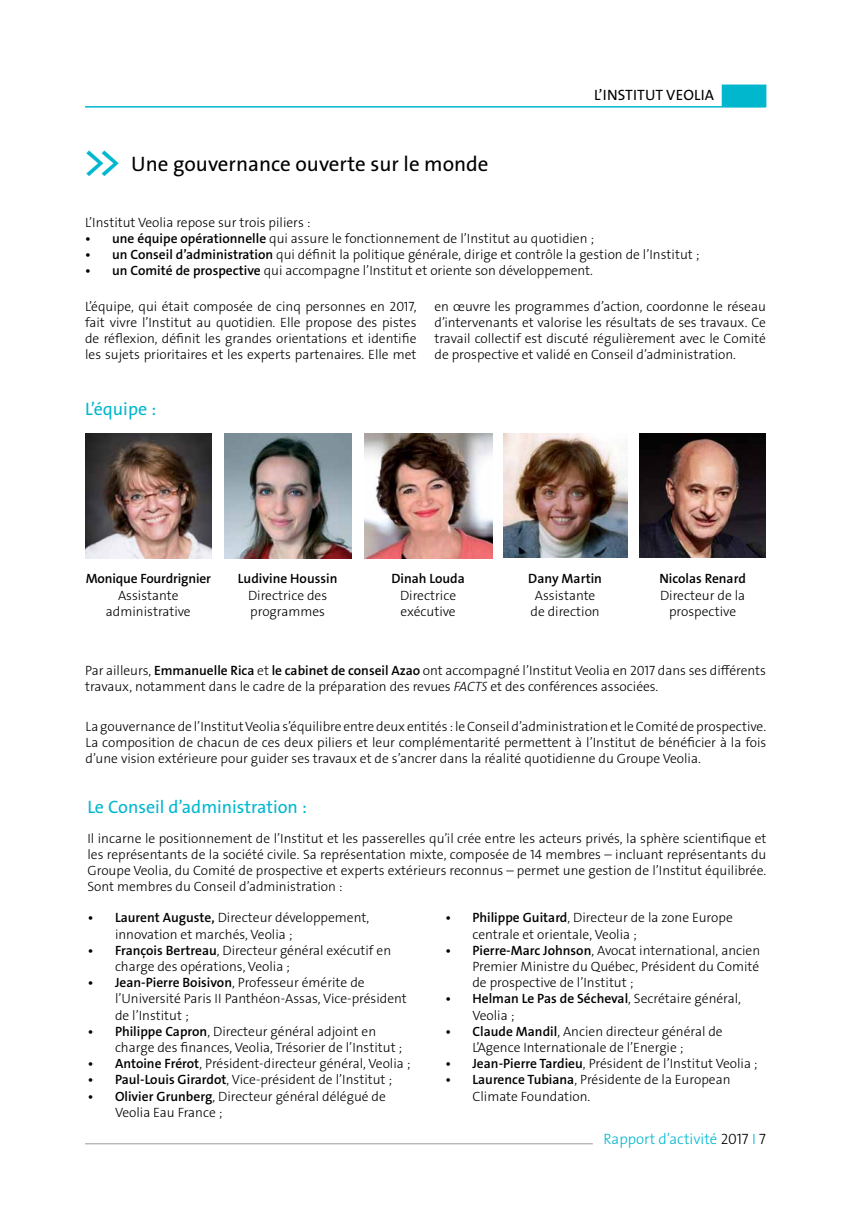
<style>
.page{position:relative;width:851px;height:1208px;background:#fff}
.page>*{position:absolute;margin:0;border:0;box-sizing:border-box;transform-origin:0 0}
.t1{font:21px "The Sans Veolia W5 Pla";color:#000}
.t2{font:18px "The Sans Veolia W5 Pla";color:#00b7ce}
.t3{font:15px "The Sans Veolia W3 Lig";color:#00b7ce}
.t4{font:15px "The Sans Veolia W5 Pla";letter-spacing:.015em;color:#000}
.t5{font:13.5px/16.2px "The Sans Veolia W3 Lig";color:#000}
.t6{font:13.5px "The Sans Veolia W6 Se Bld";color:#000}
.s1{font-size:45.3px;color:#00b7ce}
.s2{font-family:"The Sans Veolia W6 Se Bld"}
.s3{font-family:"The Sans Veolia W3 Lig It"}
.s4{font-family:"The Sans Veolia W3 Lig"}
.s5{color:#000}
</style>
<div class="page">
<hr style="left:85px;top:1143px;width:507px;height:1px;background:#999">
<hr style="left:85px;top:106px;width:680px;height:2px;background:#00b7ce">
<img style="left:503px;top:434px;width:124px;height:123px">
<img style="left:364px;top:434px;width:128px;height:124px">
<img style="left:85px;top:434px;width:126px;height:124px">
<img style="left:639px;top:434px;width:126px;height:123px">
<img style="left:224px;top:434px;width:127px;height:124px">
<div style="left:721px;top:85px;width:45px;height:22px;background:#00b7ce"></div>
<h1 class="t1" style="left:82px;top:150px;width:408px"><span class="s1">&gt;&gt;</span> U ne gouvernance ouverte sur le monde</h1>
<p class="t4" style="left:594px;top:85px;width:120px">L’I nstitut Veolia</p>
<p class="t5" style="left:85px;top:214px;width:227px">L’Institut Veolia repose sur trois piliers :</p>
<p class="t5" style="left:85px;top:230px;width:510px"><span class="s2">• une équipe opérationnelle</span> qui assure le fonctionnement de l’Institut au quotidien ;</p>
<p class="t5" style="left:85px;top:246px;width:615px"><span class="s2">• un Conseil d’administration</span> qui définit la politique générale, dirige et contrôle la gestion de l’Institut ;</p>
<p class="t5" style="left:85px;top:263px;width:509px"><span class="s2">• un Comité de prospective</span> qui accompagne l’Institut et oriente son développement.</p>
<p class="t5" style="left:85px;top:298px;width:333px;text-align:justify">L’équipe, qui était composée de cinq personnes en 2017, fait vivre l’Institut au quotidien. Elle propose des pistes de réflexion, définit les grandes orientations et identifie les sujets prioritaires et les experts partenaires. Elle met</p>
<p class="t5" style="left:434px;top:298px;width:333px;text-align:justify">en œuvre les programmes d’action, coordonne le réseau d’intervenants et valorise les résultats de ses travaux. Ce travail collectif est discuté régulièrement avec le Comité de prospective et validé en Conseil d’administration.</p>
<h2 class="t2" style="left:85px;top:397px;width:73px">L’équipe :</h2>
<p class="t6" style="left:86px;top:570px;width:127px">Monique Fourdrignier</p>
<p class="t5" style="left:106px;top:587px;width:86px;text-align:center">Assistante administrative</p>
<p class="t6" style="left:238px;top:570px;width:101px">Ludivine Houssin</p>
<p class="t5" style="left:248px;top:587px;width:81px">Directrice des programmes</p>
<p class="t6" style="left:391px;top:570px;width:75px">Dinah Louda</p>
<p class="t5" style="left:400px;top:587px;width:58px">Directrice exécutive</p>
<p class="t6" style="left:528px;top:570px;width:75px">Dany Martin</p>
<p class="t5" style="left:530px;top:587px;width:71px;text-align:center">Assistante de direction</p>
<p class="t6" style="left:659px;top:570px;width:88px">Nicolas Renard</p>
<p class="t5" style="left:660px;top:587px;width:87px;text-align:center">Directeur de la prospective</p>
<p class="t5" style="left:85px;top:662px;width:682px">Par ailleurs, <span class="s2">Emmanuelle Rica</span> et <span class="s2">le cabinet de conseil Azao</span> ont accompagné l’Institut Veolia en 2017 dans ses différents travaux, notamment dans le cadre de la préparation des revues <span class="s3">FACTS</span> et des conférences associées.</p>
<p class="t5" style="left:86px;top:718px;width:682px;text-align:justify">La gouvernance de l’Institut Veolia s’équilibre entre deux entités : le Conseil d’administration et le Comité de prospective.<br>La composition de chacun de ces deux piliers et leur complémentarité permettent à l’Institut de bénéficier à la fois d’une vision extérieure pour guider ses travaux et de s’ancrer dans la réalité quotidienne du Groupe Veolia.</p>
<h2 class="t2" style="left:87px;top:795px;width:221px">Le Conseil d’administration :</h2>
<p class="t5" style="left:87px;top:830px;width:680px;text-align:justify">Il incarne le positionnement de l’Institut et les passerelles qu’il crée entre les acteurs privés, la sphère scientifique et les représentants de la société civile. Sa représentation mixte, composée de 14 membres – incluant représentants du Groupe Veolia, du Comité de prospective et experts extérieurs reconnus – permet une gestion de l’Institut équilibrée.<br>Sont membres du Conseil d’administration :</p>
<p class="t5" style="left:115px;top:909px;width:256px;text-indent:-27px"><span class="s2">• Laurent Auguste,</span> Directeur développement, innovation et marchés, Veolia ;</p>
<p class="t5" style="left:115px;top:942px;width:278px;text-indent:-27px"><span class="s2">• François Bertreau</span>, Directeur général exécutif en charge des opérations, Veolia ;</p>
<p class="t6" style="left:88px;top:973px;width:278px">• Jean-Pierre Boisivon<span class="s4">, Professeur émérite de</span></p>
<p class="t5" style="left:115px;top:990px;width:293px">l’Université Paris II Panthéon-Assas, Vice-président de l’Institut ;</p>
<p class="t5" style="left:115px;top:1023px;width:289px;text-indent:-27px"><span class="s2">• Philippe Capron</span>, Directeur général adjoint en charge des finances, Veolia, Trésorier de l’Institut ;</p>
<p class="t5" style="left:88px;top:1055px;width:324px"><span class="s2">• Antoine Frérot</span>, Président-directeur général, Veolia ;</p>
<p class="t5" style="left:88px;top:1071px;width:306px"><span class="s2">• Paul-Louis Girardot</span>, Vice-président de l’Institut ;</p>
<p class="t5" style="left:115px;top:1088px;width:272px;text-indent:-27px"><span class="s2">• Olivier Grunberg</span>, Directeur général délégué de<br>Veolia Eau France ;</p>
<p class="t5" style="left:472px;top:909px;width:262px;text-indent:-27px"><span class="s2">• Philippe Guitard</span>, Directeur de la zone Europe centrale et orientale, Veolia ;</p>
<p class="t5" style="left:472px;top:942px;width:289px;text-align:justify;text-indent:-27px"><span class="s2">• Pierre-Marc Johnson</span>, Avocat international, ancien Premier Ministre du Québec, Président du Comité de prospective de l’Institut ;</p>
<p class="t6" style="left:445px;top:990px;width:297px">• Helman Le Pas de Sécheval<span class="s4">, Secrétaire général,</span></p>
<p class="t5" style="left:472px;top:1007px;width:44px">Veolia ;</p>
<p class="t5" style="left:472px;top:1023px;width:252px;text-indent:-27px"><span class="s2">• Claude Mandil</span>, Ancien directeur général de<br>L’Agence Internationale de l’Energie ;</p>
<p class="t5" style="left:445px;top:1055px;width:314px"><span class="s2">• Jean-Pierre Tardieu</span>, Président de l’Institut Veolia ;</p>
<p class="t5" style="left:472px;top:1071px;width:259px;text-indent:-27px"><span class="s2">• Laurence Tubiana</span>, Présidente de la European<br>Climate Foundation.</p>
<p class="t3" style="left:603px;top:1129px;width:164px">Rapport d’activité <span class="s5">2017</span> I <span class="s5">7</span></p>
</div>
